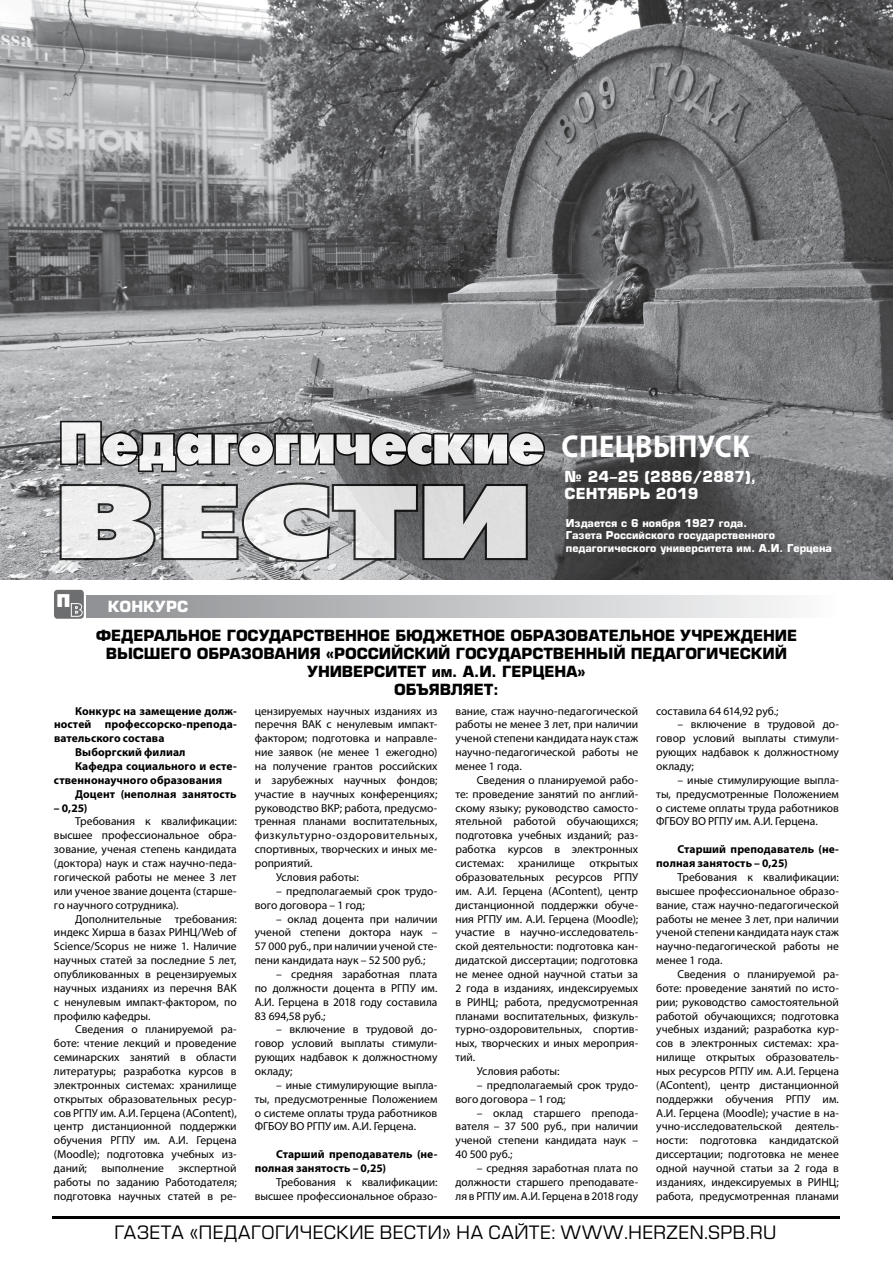
<style>
.page{position:relative;width:893px;height:1263px;background:#fff}
.page>*{position:absolute;margin:0;border:0;box-sizing:border-box;transform-origin:0 0}
.t1{font:111.15px "Futura Press Press";color:#fff;scale:1.5 1}
.t2{font:63.45px "Futura Press Press";color:#fff}
.t3{font:700 31.8px "Myriad Pro";color:#fff;scale:.9 1}
.t4{font:19.65px "Futura Press Press";color:#fff}
.t5{font:18px "Europe";letter-spacing:.025em;color:#000}
.t6{font:700 15px "Europe";letter-spacing:-.01em;color:#000}
.t7{font:700 15px "Europe";letter-spacing:.185em;color:#fff}
.t8{font:700 14.85px/17.7px "Europe";color:#fff}
.t9{font:11.55px/13.8px "Myriad Pro";color:#000;text-align:justify}
.t10{font:700 11.55px/13.8px "Myriad Pro";letter-spacing:.005em;color:#000}
.t11{font:11.55px "Myriad Pro";letter-spacing:.045em;color:#000}
.t12{font:700 10.65px/12.8px "Europe";color:#fff}
</style>
<div class="page">
<img style="left:0;top:0;width:893px;height:580px">
<svg style="left:57px;top:480px;width:473px;height:84px"></svg>
<svg style="left:58px;top:419px;width:489px;height:55px"></svg>
<hr style="left:52px;top:1216px;width:788px;height:3px;background:#000">
<div style="left:87px;top:595px;width:752px;height:22px;background:linear-gradient(to right,#8d8f92,#fbfbfc)"></div>
<div style="left:54px;top:590px;width:30px;height:29px;background:#6d6e70;border-radius:3px"></div>
<svg style="left:71px;top:603px;width:12px;height:14px"></svg>
<h2 class="t2" style="left:59px;top:405px;width:487px">Педагогические</h2>
<h1 class="t1" style="left:54px;top:455px;width:320px">вести</h1>
<h3 class="t3" style="left:562px;top:429px;width:208px">спецвыпуск</h3>
<p class="t8" style="left:565px;top:467px;width:193px">№ 24-25 (2886/2887),<br>СЕНТЯБРЬ 2019</p>
<p class="t12" style="left:566px;top:516px;width:268px">Издается с 6 ноября 1927 года.<br>Газета Российского государственного педагогического университета им. А.И. Герцена</p>
<h3 class="t4" style="left:57px;top:589px;width:15px">П</h3>
<p class="t7" style="left:108px;top:598px;width:70px">конкурс</p>
<p class="t6" style="left:96px;top:627px;width:703px">ФЕДЕРАЛЬНОЕ ГОСУДАРСТВЕННОЕ БЮДЖЕТНОЕ ОБРАЗОВАТЕЛЬНОЕ УЧРЕЖДЕНИЕ</p>
<p class="t6" style="left:106px;top:645px;width:683px">ВЫСШЕГО ОБРАЗОВАНИЯ «РОССИЙСКИЙ ГОСУДАРСТВЕННЫЙ ПЕДАГОГИЧЕСКИЙ</p>
<p class="t6" style="left:307px;top:663px;width:280px">УНИВЕРСИТЕТ им. А.И. ГЕРЦЕНА»</p>
<p class="t6" style="left:394px;top:681px;width:47px">объявляет</p>
<p class="t6" style="left:493px;top:681px;width:7px">:</p>
<p class="t10" style="left:75px;top:704px;width:163px">Конкурс на замещение долж-</p>
<p class="t10" style="left:54px;top:718px;width:184px">ностей профессорско-препода-</p>
<p class="t10" style="left:54px;top:732px;width:112px">вательского состава</p>
<p class="t10" style="left:75px;top:745px;width:112px">Выборгский филиал</p>
<p class="t10" style="left:75px;top:759px;width:163px">Кафедра социального и есте-</p>
<p class="t10" style="left:54px;top:773px;width:170px">ственнонаучного образования</p>
<p class="t10" style="left:75px;top:787px;width:163px">Доцент (неполная занятость</p>
<p class="t10" style="left:54px;top:801px;width:35px">– 0,25)</p>
<p class="t9" style="left:54px;top:815px;width:184px;text-indent:21px">Требования к квалификации: высшее профессиональное обра&shy;зование, ученая степень кандидата (доктора) наук и стаж научно-педа&shy;гогической работы не менее 3 лет или ученое звание доцента (старше&shy;го научного сотрудника).</p>
<p class="t9" style="left:54px;top:912px;width:184px;text-indent:21px">Дополнительные требования: индекс Хирша в базах РИНЦ/Web of Science/Scopus не ниже 1. Наличие научных статей за последние 5 лет, опубликованных в рецензируемых научных изданиях из перечня ВАК с ненулевым импакт-фактором, по профилю кафедры.</p>
<p class="t9" style="left:54px;top:1023px;width:184px;text-indent:21px">Сведения о планируемой ра&shy;боте: чтение лекций и проведение семинарских занятий в области литературы; разработка курсов в электронных системах: хранилище открытых образовательных ресур&shy;сов РГПУ им. А.И. Герцена (AContent), центр дистанционной поддержки обучения РГПУ им. А.И. Герцена (Moodle); подготовка учебных из&shy;даний;</p>
<p class="t9" style="left:656px;top:704px;width:124px">составила 64 614,92 руб.;</p>
<p class="t9" style="left:656px;top:718px;width:184px;text-indent:21px">– включение в трудовой до&shy;говор условий выплаты стимули&shy;рующих надбавок к должностному окладу;</p>
<p class="t9" style="left:656px;top:773px;width:184px;text-indent:21px">– иные стимулирующие выпла&shy;ты, предусмотренные Положением о системе оплаты труда работников ФГБОУ ВО РГПУ им. А.И. Герцена.</p>
<p class="t10" style="left:656px;top:842px;width:184px;text-indent:21px">Старший преподаватель (не&shy;полная занятость – 0,25)</p>
<p class="t9" style="left:656px;top:870px;width:184px;text-indent:21px">Требования к квалификации: высшее профессиональное образо&shy;вание, стаж научно-педагогической работы не менее 3 лет, при наличии ученой степени кандидата наук стаж научно-педагогической работы не менее 1 года.</p>
<p class="t9" style="left:656px;top:967px;width:184px;text-indent:21px">Сведения о планируемой ра&shy;боте: проведение занятий по исто&shy;рии; руководство самостоятельной работой обучающихся; подготовка учебных изданий; разработка кур&shy;сов в электронных системах: хра&shy;нилище открытых образователь&shy;ных ресурсов РГПУ им. А.И. Герцена (AContent), центр дистанционной поддержки обучения РГПУ им.<br>А.И. Герцена (Moodle); участие в на&shy;учно-исследовательской деятель&shy;ности: подготовка кандидатской диссертации; подготовка не менее одной научной статьи за 2 года в изданиях, индексируемых в РИНЦ; работа, предусмотренная планами</p>
<p class="t9" style="left:455px;top:704px;width:184px">вание, стаж научно-педагогической работы не менее 3 лет, при наличии ученой степени кандидата наук стаж научно-педагогической работы не менее 1 года.</p>
<p class="t9" style="left:477px;top:773px;width:163px">Сведения о планируемой рабо-</p>
<p class="t9" style="left:455px;top:787px;width:184px">те: проведение занятий по англий-</p>
<p class="t9" style="left:455px;top:801px;width:184px">скому языку; руководство самосто-</p>
<p class="t9" style="left:455px;top:815px;width:184px">ятельной работой обучающихся;</p>
<p class="t9" style="left:455px;top:829px;width:184px">подготовка учебных изданий; раз-</p>
<p class="t9" style="left:455px;top:843px;width:184px">работка курсов в электронных</p>
<p class="t9" style="left:455px;top:856px;width:184px">системах: хранилище открытых</p>
<p class="t9" style="left:455px;top:870px;width:184px">образовательных ресурсов РГПУ</p>
<p class="t9" style="left:455px;top:884px;width:184px">им. А.И. Герцена (AContent), центр</p>
<p class="t9" style="left:455px;top:898px;width:184px">дистанционной поддержки обуче-</p>
<p class="t9" style="left:455px;top:912px;width:184px">ния РГПУ им. А.И. Герцена (Moodle);</p>
<p class="t9" style="left:455px;top:926px;width:184px">участие в научно-исследователь-</p>
<p class="t9" style="left:455px;top:940px;width:184px">ской деятельности: подготовка кан-</p>
<p class="t9" style="left:455px;top:953px;width:184px">дидатской диссертации; подготовка</p>
<p class="t9" style="left:455px;top:967px;width:184px">не менее одной научной статьи за</p>
<p class="t9" style="left:455px;top:981px;width:184px">2 года в изданиях, индексируемых</p>
<p class="t9" style="left:455px;top:995px;width:184px">в РИНЦ; работа, предусмотренная</p>
<p class="t9" style="left:455px;top:1009px;width:184px">планами воспитательных, физкуль-</p>
<p class="t9" style="left:455px;top:1023px;width:184px">турно-оздоровительных, спортив-</p>
<p class="t9" style="left:455px;top:1037px;width:184px">ных, творческих и иных мероприя-</p>
<p class="t9" style="left:455px;top:1050px;width:21px">тий.</p>
<p class="t9" style="left:477px;top:1064px;width:84px">Условия работы:</p>
<p class="t9" style="left:455px;top:1078px;width:184px;text-indent:21px">– предполагаемый срок трудо&shy;вого договора – 1 год;</p>
<p class="t9" style="left:455px;top:1106px;width:184px;text-indent:21px">– оклад старшего препода&shy;вателя – 37 500 руб., при наличии ученой степени кандидата наук – 40 500 руб.;</p>
<p class="t9" style="left:455px;top:1161px;width:184px;text-indent:21px">– средняя заработная плата по должности старшего преподавате&shy;ля в РГПУ им. А.И. Герцена в 2018 году</p>
<p class="t9" style="left:255px;top:704px;width:184px">цензируемых научных изданиях из</p>
<p class="t9" style="left:255px;top:718px;width:184px">перечня ВАК с ненулевым импакт-</p>
<p class="t9" style="left:255px;top:732px;width:184px">фактором; подготовка и направле-</p>
<p class="t9" style="left:255px;top:746px;width:184px">ние заявок (не менее 1 ежегодно)</p>
<p class="t9" style="left:255px;top:759px;width:184px">на получение грантов российских</p>
<p class="t9" style="left:255px;top:773px;width:184px">и зарубежных научных фондов;</p>
<p class="t9" style="left:255px;top:787px;width:184px">участие в научных конференциях;</p>
<p class="t9" style="left:255px;top:801px;width:184px">руководство ВКР; работа, предусмо-</p>
<p class="t9" style="left:255px;top:815px;width:184px">тренная планами воспитательных,</p>
<p class="t11" style="left:255px;top:829px;width:184px">физкультурно-оздоровительных,</p>
<p class="t9" style="left:255px;top:843px;width:184px">спортивных, творческих и иных ме-</p>
<p class="t9" style="left:255px;top:856px;width:59px">роприятий.</p>
<p class="t9" style="left:276px;top:870px;width:84px">Условия работы:</p>
<p class="t9" style="left:255px;top:884px;width:184px;text-indent:21px">– предполагаемый срок трудо&shy;вого договора – 1 год;</p>
<p class="t9" style="left:255px;top:912px;width:184px;text-indent:21px">– оклад доцента при наличии ученой степени доктора наук – 57 000 руб., при наличии ученой сте&shy;пени кандидата наук – 52 500 руб.;</p>
<p class="t9" style="left:255px;top:967px;width:184px;text-indent:21px">– средняя заработная плата по должности доцента в РГПУ им.<br>А.И. Герцена в 2018 году составила 83 694,58 руб.;</p>
<p class="t9" style="left:255px;top:1023px;width:184px;text-indent:21px">– включение в трудовой до&shy;говор условий выплаты стимули&shy;рующих надбавок к должностному окладу;</p>
<p class="t9" style="left:255px;top:1078px;width:184px;text-indent:21px">– иные стимулирующие выпла&shy;ты, предусмотренные Положением о системе оплаты труда работников ФГБОУ ВО РГПУ им. А.И. Герцена.</p>
<p class="t10" style="left:255px;top:1147px;width:184px;text-indent:21px">Старший преподаватель (не&shy;полная занятость – 0,25)</p>
<p class="t9" style="left:255px;top:1175px;width:184px;text-align:right">Требования к квалификации: высшее профессиональное образо-</p>
<p class="t9" style="left:54px;top:1161px;width:184px;text-indent:124px">экспертной работы по заданию Работодателя; подготовка научных статей в ре-</p>
<p class="t9" style="left:101px;top:1161px;width:64px">выполнение</p>
<h3 class="t5" style="left:114px;top:1221px;width:664px">ГАЗЕТА «ПЕДАГОГИЧЕСКИЕ ВЕСТИ» НА САЙТЕ: WWW.HERZEN.SPB.RU</h3>
</div>
